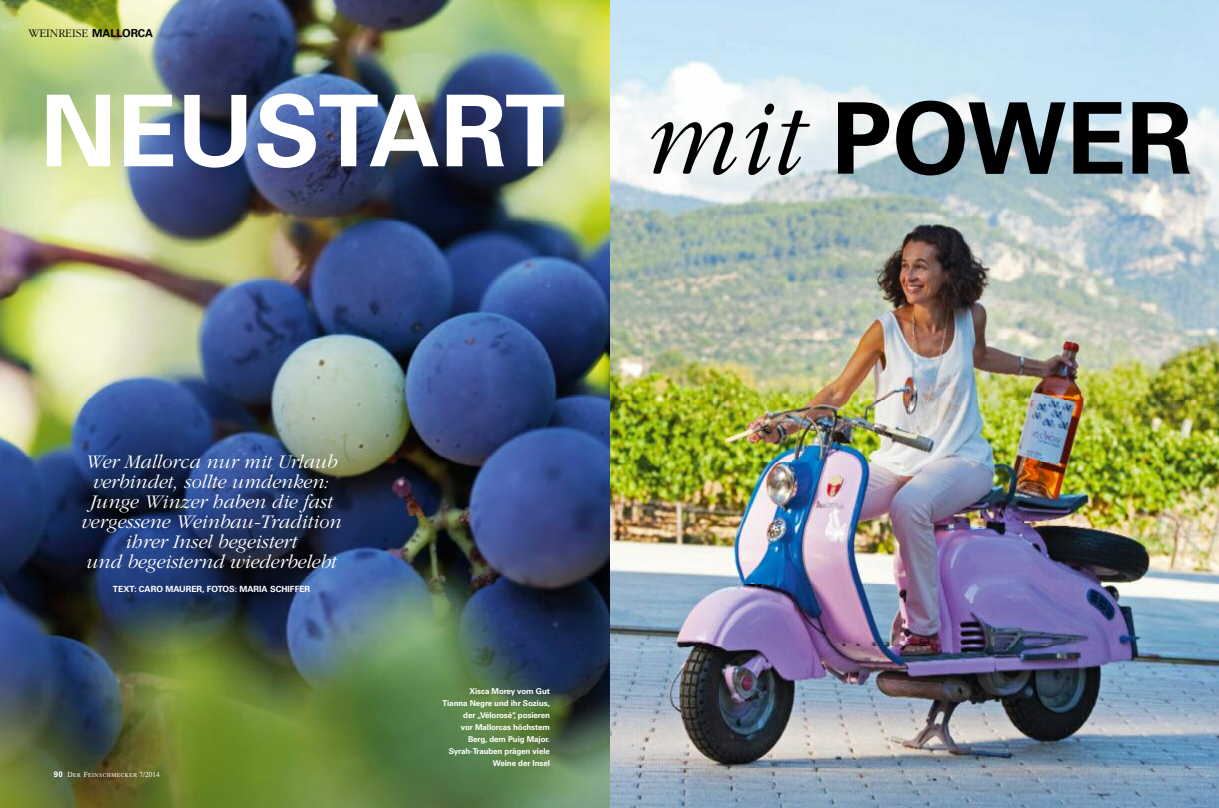
<style>
.page{position:relative;width:1219px;height:808px;background:#fff}
.page>*{position:absolute;margin:0;border:0;box-sizing:border-box;transform-origin:0 0}
.t1{font:700 99px "Univers LT Std";color:#fff}
.t2{font:italic 300 20px/20px "ITC Garamond Std";color:#fff;text-align:center}
.t3{font:300 12px "ITC Garamond Std";color:#000}
.t4{font:700 8.5px "Univers LT Std";color:#fff}
.t5{font:700 8px/12px "Univers LT Std";letter-spacing:-.01em;color:#fff;text-align:right}
.t6{font:5.8px "Times";letter-spacing:.1em;color:#fff;scale:.95 1}
.s1{font-family:"Univers LT Std";font-weight:700;font-size:11px}
.s2{font-family:"ITC Garamond Std";font-weight:300;font-style:italic;font-size:112.5px;color:#000}
.s3{color:#000}
.s4{font-family:"Univers LT Std";font-weight:700;font-size:8px}
.s5{font-size:7.7px}
</style>
<div class="page">
<img style="left:609px;top:0;width:610px;height:808px">
<img style="left:0;top:0;width:609px;height:808px">
<p class="t3" style="left:28px;top:29px;width:126px">WEINREISE <span class="s1">MALLORCA</span></p>
<h1 class="t1" style="left:40px;top:95px;width:1154px">NEUSTART <span class="s2">mit</span> <span class="s3">POWER</span></h1>
<p class="t2" style="left:81px;top:453px;width:261px">Wer Mallorca nur mit Urlaub verbindet, sollte umdenken:<br>Junge Winzer haben die fast vergessene Weinbau-Tradition ihrer Insel begeistert<br>und begeisternd wiederbelebt</p>
<p class="t4" style="left:113px;top:586px;width:199px">TEXT: CARO MAURER, FOTOS: MARIA SCHIFFER</p>
<p class="t6" style="left:54px;top:773px;width:113px"><span class="s4">90</span> <span class="s5">D</span>ER <span class="s5">F</span>EINSCHMECKER <span class="s5">7/2014</span></p>
<p class="t5" style="left:442px;top:686px;width:109px">Xisca Morey vom Gut<br>Tianna Negre und ihr Sozius, der „Vélorosé“, posieren<br>vor Mallorcas höchstem<br>Berg, dem Puig Major.<br>Syrah-Trauben prägen viele<br>Weine der Insel</p>
</div>
